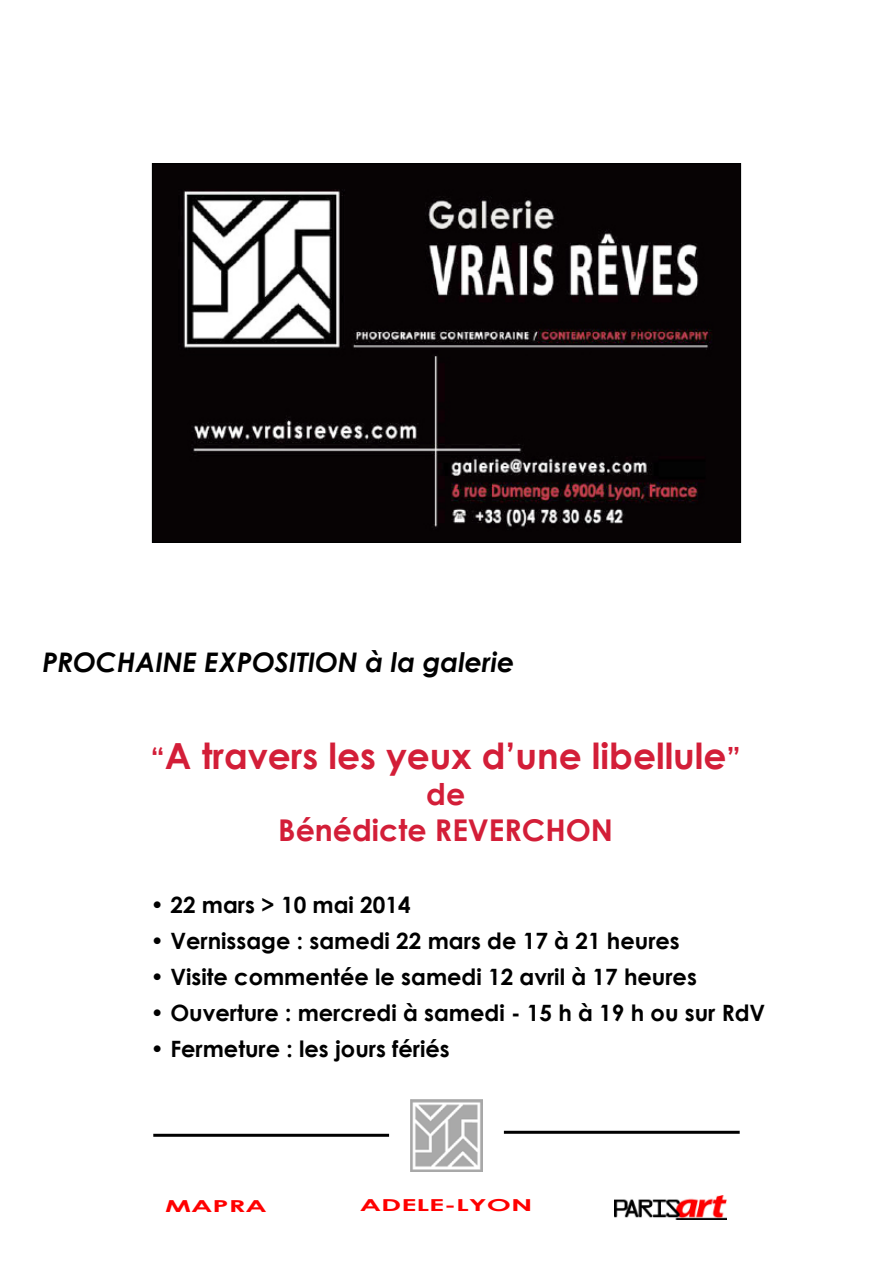
<style>
.page{position:relative;width:893px;height:1263px;background:#fff}
.page>*{position:absolute;margin:0;border:0;box-sizing:border-box;transform-origin:0 0}
.t1{font:700 36px "Century Gothic";color:#d31e38}
.t2{font:700 30px/36px "Century Gothic";color:#d31e38;text-align:center}
.t3{font:italic 700 27px "Century Gothic";color:#000}
.t4{font:700 22.5px "Century Gothic";color:#000}
.t5{font:700 16.5px "Century Gothic";color:#fe0000;scale:1.75 1}
.s1{font-size:30px}
.s2{font-weight:400}
</style>
<div class="page">
<img style="left:154px;top:165px;width:585px;height:376px">
<img style="left:410px;top:1099px;width:72px;height:72px">
<img style="left:614px;top:1195px;width:112px;height:24px">
<hr style="left:153px;top:1134px;width:236px;height:3px;background:#000">
<hr style="left:504px;top:1131px;width:236px;height:3px;background:#000">
<p class="t3" style="left:43px;top:641px;width:473px">PROCHAINE EXPOSITION à la galerie</p>
<h1 class="t1" style="left:151px;top:728px;width:592px"><span class="s1">“</span>A travers les yeux d’une libellule<span class="s1">”</span></h1>
<h2 class="t2" style="left:278px;top:775px;width:336px">de<br>Bénédicte REVERCHON</h2>
<p class="t4" style="left:151px;top:888px;width:262px"><span class="s2">•</span> 22 mars &gt; 10 mai 2014</p>
<p class="t4" style="left:151px;top:924px;width:531px"><span class="s2">•</span> Vernissage : samedi 22 mars de 17 à 21 heures</p>
<p class="t4" style="left:151px;top:960px;width:548px"><span class="s2">•</span> Visite commentée le samedi 12 avril à 17 heures</p>
<p class="t4" style="left:151px;top:996px;width:616px"><span class="s2">•</span> Ouverture : mercredi à samedi - 15 h à 19 h ou sur RdV</p>
<p class="t4" style="left:151px;top:1032px;width:301px"><span class="s2">•</span> Fermeture : les jours fériés</p>
<p class="t5" style="left:165px;top:1193px;width:60px">MAPRA</p>
<p class="t5" style="left:360px;top:1193px;width:100px">ADELE-LYON</p>
</div>
